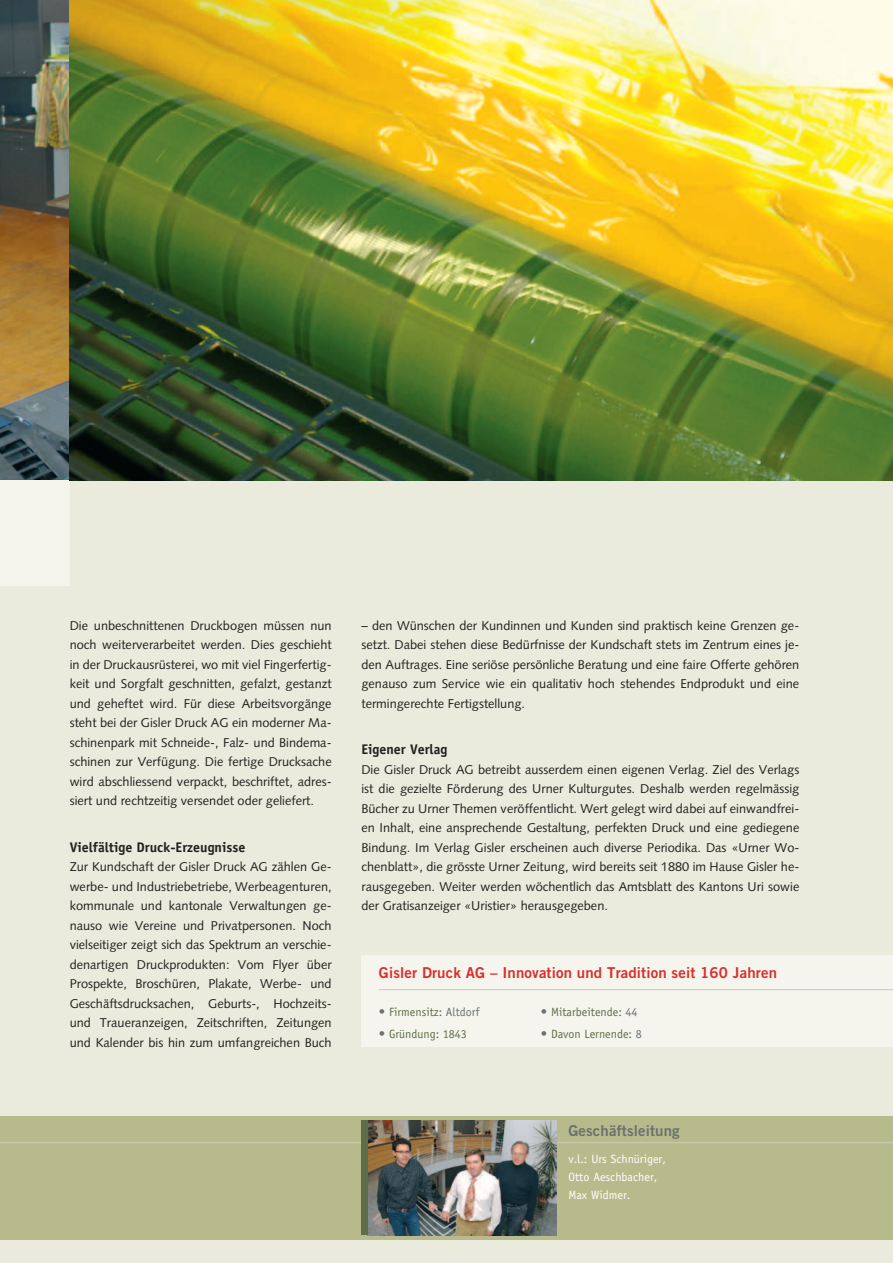
<style>
.page{position:relative;width:893px;height:1263px;background:#eaebdc}
.page>*{position:absolute;margin:0;border:0;box-sizing:border-box;transform-origin:0 0}
.t1{font:15px "Trade Gothic Bold Two";letter-spacing:.01em;color:#d7302e}
.t2{font:15px "Trade Gothic Bold Two";letter-spacing:.01em;color:#6a716f}
.Grundtext_2sp{font:700 13.95px "Officina Sans";color:#231f20}
.Grundtext_2sp-2{font:12.75px/19.5px "Syntax";color:#231f20}
.Grundtext{font:12.75px/19.5px "Syntax";color:#231f20;text-align:justify}
.t3{font:12px "Officina Sans";color:#5d6e49}
.t4{font:12px "Officina Sans";color:#fff}
.s1{font-size:12.75px;color:#6a716f}
.s2{color:#6a716f}
</style>
<div class="page">
<img style="left:0;top:0;width:70px;height:480px">
<div style="left:0;top:480px;width:70px;height:106px;background:#f5f5ee"></div>
<div style="left:0;top:1116px;width:893px;height:123px;background:#b7bb8c"></div>
<hr style="left:0;top:1142px;width:893px;height:1px;background:#c7c8a5">
<img style="left:367px;top:1120px;width:189px;height:115px">
<div style="left:361px;top:1120px;width:6px;height:115px;background:#5d6e49"></div>
<img style="left:70px;top:0;width:823px;height:480px">
<div style="left:361px;top:955px;width:532px;height:92px;background:#f5f5ee"></div>
<hr style="left:379px;top:989px;width:514px;height:1px;background:#c6c7c6">
<p class="Grundtext_2sp-2" style="left:70px;top:616px;width:263px;text-align:justify">Die unbeschnittenen Druckbogen müssen nun noch weiterverarbeitet werden. Dies geschieht in der Druckausrüsterei, wo mit viel Fingerfertig&shy;keit und Sorgfalt geschnitten, gefalzt, gestanzt und geheftet wird. Für diese Arbeitsvorgänge steht bei der Gisler Druck AG ein moderner Ma&shy;schinenpark mit Schneide-, Falz- und Bindema&shy;schinen zur Verfügung. Die fertige Drucksache wird abschliessend verpackt, beschriftet, adres&shy;siert und rechtzeitig versendet oder geliefert.</p>
<p class="Grundtext_2sp" style="left:70px;top:838px;width:177px">Vielfältige Druck-Erzeugnisse</p>
<p class="Grundtext" style="left:70px;top:857px;width:263px">Zur Kundschaft der Gisler Druck AG zählen Ge&shy;werbe- und Industriebetriebe, Werbeagenturen, kommunale und kantonale Verwaltungen ge&shy;nauso wie Vereine und Privatpersonen. Noch vielseitiger zeigt sich das Spektrum an verschie&shy;denartigen Druckprodukten: Vom Flyer über Prospekte, Broschüren, Plakate, Werbe- und Geschäftsdrucksachen, Geburts-, Hochzeits&shy;und Traueranzeigen, Zeitschriften, Zeitungen und Kalender bis hin zum umfangreichen Buch</p>
<p class="Grundtext" style="left:361px;top:616px;width:439px">– den Wünschen der Kundinnen und Kunden sind praktisch keine Grenzen ge&shy;setzt. Dabei stehen diese Bedürfnisse der Kundschaft stets im Zentrum eines je&shy;den Auftrages. Eine seriöse persönliche Beratung und eine faire Offerte gehören genauso zum Service wie ein qualitativ hoch stehendes Endprodukt und eine termingerechte Fertigstellung.</p>
<p class="Grundtext_2sp" style="left:361px;top:741px;width:88px">Eigener Verlag</p>
<p class="Grundtext_2sp-2" style="left:361px;top:760px;width:439px">Die Gisler Druck AG betreibt ausserdem einen eigenen Verlag. Ziel des Verlags ist die gezielte Förderung des Urner Kulturgutes. Deshalb werden regelmässig Bücher zu Urner Themen veröffentlicht. Wert gelegt wird dabei auf einwandfrei&shy;en Inhalt, eine ansprechende Gestaltung, perfekten Druck und eine gediegene Bindung. Im Verlag Gisler erscheinen auch diverse Periodika. Das «Urner Wo&shy;chenblatt», die grösste Urner Zeitung, wird bereits seit 1880 im Hause Gisler he&shy;rausgegeben. Weiter werden wöchentlich das Amtsblatt des Kantons Uri sowie der Gratisanzeiger «Uristier» herausgegeben.</p>
<p class="t1" style="left:379px;top:963px;width:400px">Gisler Druck AG – Innovation und Tradition seit 160 Jahren</p>
<p class="t3" style="left:379px;top:1004px;width:102px"><span class="s1">•</span> Firmensitz: <span class="s2">Altdorf</span></p>
<p class="t3" style="left:541px;top:1004px;width:98px"><span class="s1">•</span> Mitarbeitende: <span class="s2">44</span></p>
<p class="t3" style="left:379px;top:1027px;width:89px"><span class="s1">•</span> Gründung: 1843</p>
<p class="t3" style="left:541px;top:1027px;width:102px"><span class="s1">•</span> Davon Lernende: <span class="s2">8</span></p>
<p class="t2" style="left:568px;top:1121px;width:113px">Geschäftsleitung</p>
<p class="t4" style="left:568px;top:1152px;width:99px">v.l.: Urs Schnüriger,</p>
<p class="t4" style="left:568px;top:1170px;width:91px">Otto Aeschbacher,</p>
<p class="t4" style="left:568px;top:1188px;width:64px">Max Widmer.</p>
</div>
